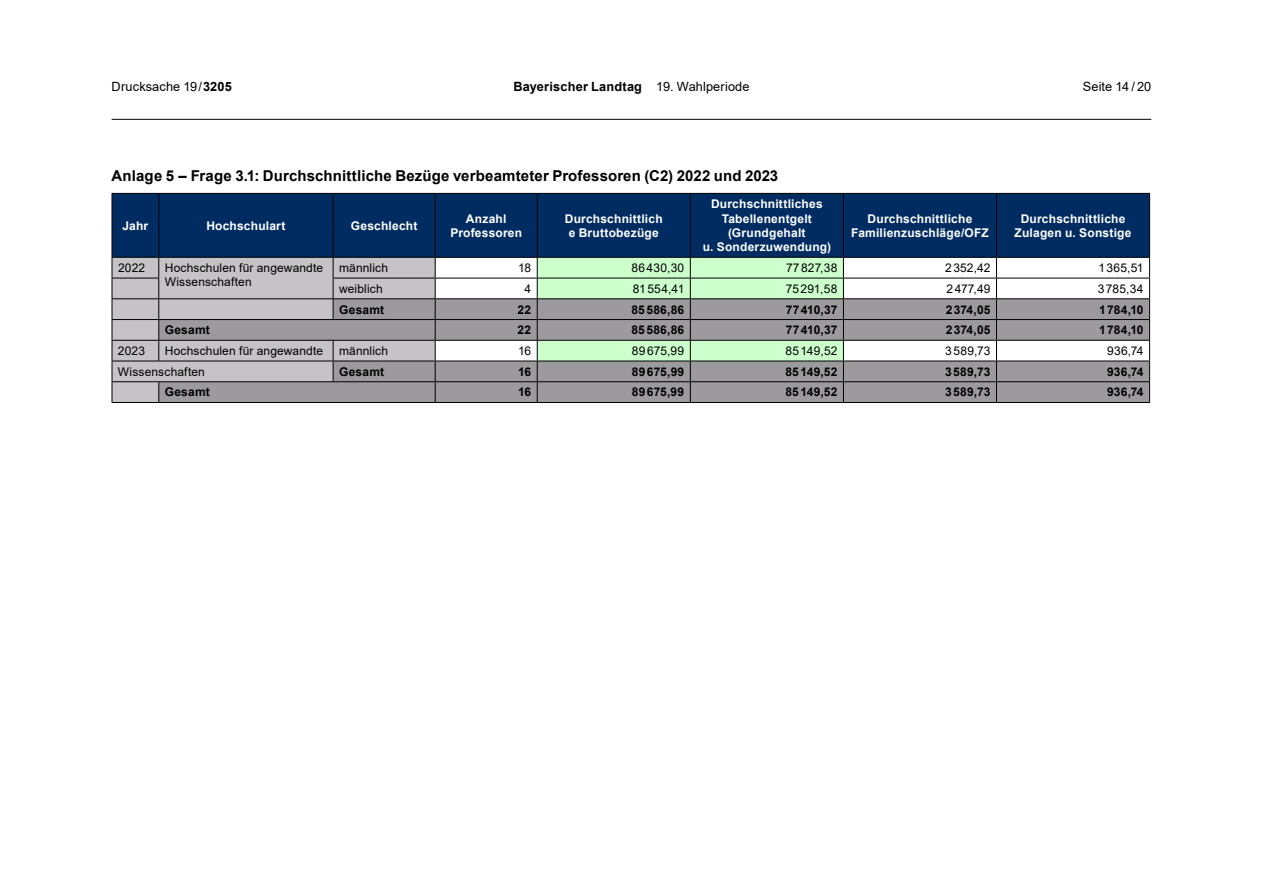
<style>
.page{position:relative;width:1263px;height:893px;background:#fff}
.page>*{position:absolute;margin:0;border:0;box-sizing:border-box;transform-origin:0 0}
.t1{font:700 15px "Arial";letter-spacing:.01em;color:#000}
.t2{font:700 12.75px "Arial";letter-spacing:.015em;color:#000}
.t3{font:12.75px "Arial";letter-spacing:.01em;color:#000}
.t4{font:700 12px/14.4px "Arial";letter-spacing:.015em;color:#fff;text-align:center}
.t5{font:12px/14.4px "Arial";letter-spacing:.01em;color:#000}
.t6{font:700 12px "Arial";letter-spacing:.015em;color:#000}
.s1{font-weight:700}
.s2{font-weight:400}
</style>
<div class="page">
<div style="left:113px;top:194px;width:1036px;height:63px;background:#002c62"></div>
<div style="left:113px;top:258px;width:322px;height:144px;background:#c5c3c5"></div>
<svg style="left:159px;top:299px;width:990px;height:103px;background:#acaaac"></svg>
<hr style="left:112px;top:193px;width:47px;height:1px;background:#000">
<hr style="left:112px;top:194px;width:1px;height:63px;background:#000">
<hr style="left:159px;top:193px;width:174px;height:1px;background:#000">
<hr style="left:158px;top:194px;width:1px;height:63px;background:#000">
<hr style="left:333px;top:193px;width:102px;height:1px;background:#000">
<hr style="left:333px;top:194px;width:1px;height:63px;background:#000">
<hr style="left:435px;top:193px;width:102px;height:1px;background:#000">
<hr style="left:435px;top:194px;width:1px;height:63px;background:#000">
<hr style="left:537px;top:193px;width:153px;height:1px;background:#000">
<hr style="left:537px;top:194px;width:1px;height:63px;background:#000">
<hr style="left:690px;top:193px;width:153px;height:1px;background:#000">
<hr style="left:690px;top:194px;width:1px;height:63px;background:#000">
<hr style="left:843px;top:193px;width:153px;height:1px;background:#000">
<hr style="left:843px;top:194px;width:1px;height:63px;background:#000">
<hr style="left:996px;top:193px;width:154px;height:1px;background:#000">
<hr style="left:996px;top:194px;width:1px;height:63px;background:#000">
<hr style="left:1149px;top:194px;width:1px;height:63px;background:#000">
<hr style="left:112px;top:257px;width:47px;height:1px;background:#000">
<hr style="left:159px;top:257px;width:174px;height:1px;background:#000">
<hr style="left:333px;top:257px;width:102px;height:1px;background:#000">
<hr style="left:435px;top:257px;width:102px;height:1px;background:#000">
<hr style="left:843px;top:257px;width:153px;height:1px;background:#000">
<hr style="left:996px;top:257px;width:154px;height:1px;background:#000">
<hr style="left:112px;top:278px;width:47px;height:1px;background:#000">
<hr style="left:333px;top:278px;width:102px;height:1px;background:#000">
<hr style="left:435px;top:278px;width:102px;height:1px;background:#000">
<hr style="left:843px;top:278px;width:153px;height:1px;background:#000">
<hr style="left:996px;top:278px;width:154px;height:1px;background:#000">
<hr style="left:112px;top:298px;width:47px;height:1px;background:#000">
<hr style="left:159px;top:298px;width:174px;height:1px;background:#000">
<hr style="left:333px;top:298px;width:102px;height:1px;background:#000">
<svg style="left:333px;top:258px;width:1px;height:61px"></svg>
<hr style="left:435px;top:298px;width:102px;height:1px;background:#000">
<hr style="left:843px;top:298px;width:153px;height:1px;background:#000">
<hr style="left:996px;top:298px;width:154px;height:1px;background:#000">
<hr style="left:112px;top:319px;width:47px;height:1px;background:#000">
<hr style="left:159px;top:319px;width:174px;height:1px;background:#000">
<hr style="left:333px;top:319px;width:102px;height:1px;background:#000">
<hr style="left:435px;top:319px;width:102px;height:1px;background:#000">
<hr style="left:843px;top:319px;width:153px;height:1px;background:#000">
<hr style="left:996px;top:319px;width:154px;height:1px;background:#000">
<hr style="left:112px;top:340px;width:47px;height:1px;background:#000">
<hr style="left:159px;top:340px;width:174px;height:1px;background:#000">
<svg style="left:158px;top:258px;width:1px;height:103px"></svg>
<hr style="left:333px;top:340px;width:102px;height:1px;background:#000">
<hr style="left:435px;top:340px;width:102px;height:1px;background:#000">
<hr style="left:843px;top:340px;width:153px;height:1px;background:#000">
<hr style="left:996px;top:340px;width:154px;height:1px;background:#000">
<hr style="left:112px;top:361px;width:47px;height:1px;background:#000">
<hr style="left:159px;top:361px;width:174px;height:1px;background:#000">
<hr style="left:333px;top:361px;width:102px;height:1px;background:#000">
<svg style="left:333px;top:341px;width:1px;height:40px"></svg>
<hr style="left:435px;top:361px;width:102px;height:1px;background:#000">
<hr style="left:843px;top:361px;width:153px;height:1px;background:#000">
<hr style="left:996px;top:361px;width:154px;height:1px;background:#000">
<hr style="left:112px;top:381px;width:47px;height:1px;background:#000">
<svg style="left:112px;top:258px;width:1px;height:144px"></svg>
<hr style="left:159px;top:381px;width:174px;height:1px;background:#000">
<svg style="left:158px;top:382px;width:1px;height:20px"></svg>
<hr style="left:333px;top:381px;width:102px;height:1px;background:#000">
<hr style="left:435px;top:381px;width:102px;height:1px;background:#000">
<svg style="left:435px;top:258px;width:1px;height:144px"></svg>
<hr style="left:843px;top:381px;width:153px;height:1px;background:#000">
<svg style="left:537px;top:257px;width:307px;height:145px;background:#a6baa6"></svg>
<hr style="left:996px;top:381px;width:154px;height:1px;background:#000">
<svg style="left:996px;top:258px;width:1px;height:144px"></svg>
<svg style="left:1149px;top:258px;width:1px;height:144px"></svg>
<hr style="left:112px;top:402px;width:47px;height:1px;background:#000">
<hr style="left:159px;top:402px;width:174px;height:1px;background:#000">
<hr style="left:333px;top:402px;width:102px;height:1px;background:#000">
<hr style="left:435px;top:402px;width:102px;height:1px;background:#000">
<hr style="left:537px;top:402px;width:153px;height:1px;background:#000">
<hr style="left:690px;top:402px;width:153px;height:1px;background:#000">
<hr style="left:843px;top:402px;width:153px;height:1px;background:#000">
<hr style="left:996px;top:402px;width:154px;height:1px;background:#000">
<hr style="left:112px;top:119px;width:1039px;height:1px;background:#000">
<p class="t3" style="left:112px;top:77px;width:122px">Drucksache 19 / <span class="s1">3205</span></p>
<p class="t2" style="left:513px;top:77px;width:238px">Bayerischer Landtag <span class="s2">19. Wahlperiode</span></p>
<p class="t3" style="left:1083px;top:77px;width:70px">Seite 14 / 20</p>
<p class="t1" style="left:112px;top:165px;width:668px">Anlage 5 – Frage 3.1: Durchschnittliche Bezüge verbeamteter Professoren (C2) 2022 und 2023</p>
<p class="t4" style="left:122px;top:218px;width:27px">Jahr</p>
<p class="t4" style="left:206px;top:218px;width:81px">Hochschulart</p>
<p class="t4" style="left:351px;top:218px;width:68px">Geschlecht</p>
<p class="t4" style="left:450px;top:211px;width:73px">Anzahl<br>Professoren</p>
<p class="t4" style="left:565px;top:211px;width:99px">Durchschnittlich e Bruttobezüge</p>
<p class="t4" style="left:703px;top:197px;width:130px">Durchschnittliches<br>Tabellenentgelt (Grundgehalt<br>u. Sonderzuwendung)</p>
<p class="t4" style="left:851px;top:211px;width:139px">Durchschnittliche<br>Familienzuschläge/OFZ</p>
<p class="t4" style="left:1015px;top:211px;width:118px">Durchschnittliche<br>Zulagen u. Sonstige</p>
<p class="t5" style="left:118px;top:261px;width:29px">2022</p>
<p class="t5" style="left:165px;top:261px;width:160px">Hochschulen für angewandte<br>Wissenschaften</p>
<p class="t5" style="left:339px;top:261px;width:50px">männlich</p>
<p class="t5" style="left:518px;top:261px;width:15px">18</p>
<p class="t5" style="left:631px;top:261px;width:54px">86 430,30</p>
<p class="t5" style="left:786px;top:261px;width:53px">77 827,38</p>
<p class="t5" style="left:945px;top:261px;width:47px">2 352,42</p>
<p class="t5" style="left:1098px;top:261px;width:47px">1 365,51</p>
<p class="t5" style="left:339px;top:281px;width:45px">weiblich</p>
<p class="t5" style="left:525px;top:281px;width:8px">4</p>
<p class="t5" style="left:633px;top:281px;width:53px">81 554,41</p>
<p class="t5" style="left:786px;top:281px;width:53px">75 291,58</p>
<p class="t5" style="left:946px;top:281px;width:46px">2 477,49</p>
<p class="t5" style="left:1098px;top:281px;width:47px">3 785,34</p>
<p class="t6" style="left:339px;top:301px;width:47px">Gesamt</p>
<p class="t6" style="left:518px;top:301px;width:15px">22</p>
<p class="t6" style="left:631px;top:301px;width:54px">85 586,86</p>
<p class="t6" style="left:786px;top:301px;width:53px">77 410,37</p>
<p class="t6" style="left:946px;top:301px;width:46px">2 374,05</p>
<p class="t6" style="left:1099px;top:301px;width:46px">1 784,10</p>
<p class="t6" style="left:165px;top:322px;width:47px">Gesamt</p>
<p class="t6" style="left:518px;top:322px;width:15px">22</p>
<p class="t6" style="left:631px;top:322px;width:54px">85 586,86</p>
<p class="t6" style="left:786px;top:322px;width:53px">77 410,37</p>
<p class="t6" style="left:946px;top:322px;width:46px">2 374,05</p>
<p class="t6" style="left:1099px;top:322px;width:46px">1 784,10</p>
<p class="t5" style="left:118px;top:343px;width:29px">2023</p>
<p class="t5" style="left:165px;top:343px;width:160px">Hochschulen für angewandte</p>
<p class="t5" style="left:339px;top:343px;width:50px">männlich</p>
<p class="t5" style="left:518px;top:343px;width:15px">16</p>
<p class="t5" style="left:632px;top:343px;width:54px">89 675,99</p>
<p class="t5" style="left:785px;top:343px;width:53px">85 149,52</p>
<p class="t5" style="left:945px;top:343px;width:47px">3 589,73</p>
<p class="t5" style="left:1107px;top:343px;width:38px">936,74</p>
<p class="t5" style="left:118px;top:364px;width:88px">Wissenschaften</p>
<p class="t6" style="left:339px;top:363px;width:47px">Gesamt</p>
<p class="t6" style="left:518px;top:363px;width:15px">16</p>
<p class="t6" style="left:632px;top:363px;width:54px">89 675,99</p>
<p class="t6" style="left:785px;top:363px;width:54px">85 149,52</p>
<p class="t6" style="left:945px;top:363px;width:47px">3 589,73</p>
<p class="t6" style="left:1107px;top:363px;width:38px">936,74</p>
<p class="t6" style="left:165px;top:384px;width:47px">Gesamt</p>
<p class="t6" style="left:518px;top:384px;width:15px">16</p>
<p class="t6" style="left:632px;top:384px;width:54px">89 675,99</p>
<p class="t6" style="left:785px;top:384px;width:54px">85 149,52</p>
<p class="t6" style="left:945px;top:384px;width:47px">3 589,73</p>
<p class="t6" style="left:1107px;top:384px;width:38px">936,74</p>
</div>
